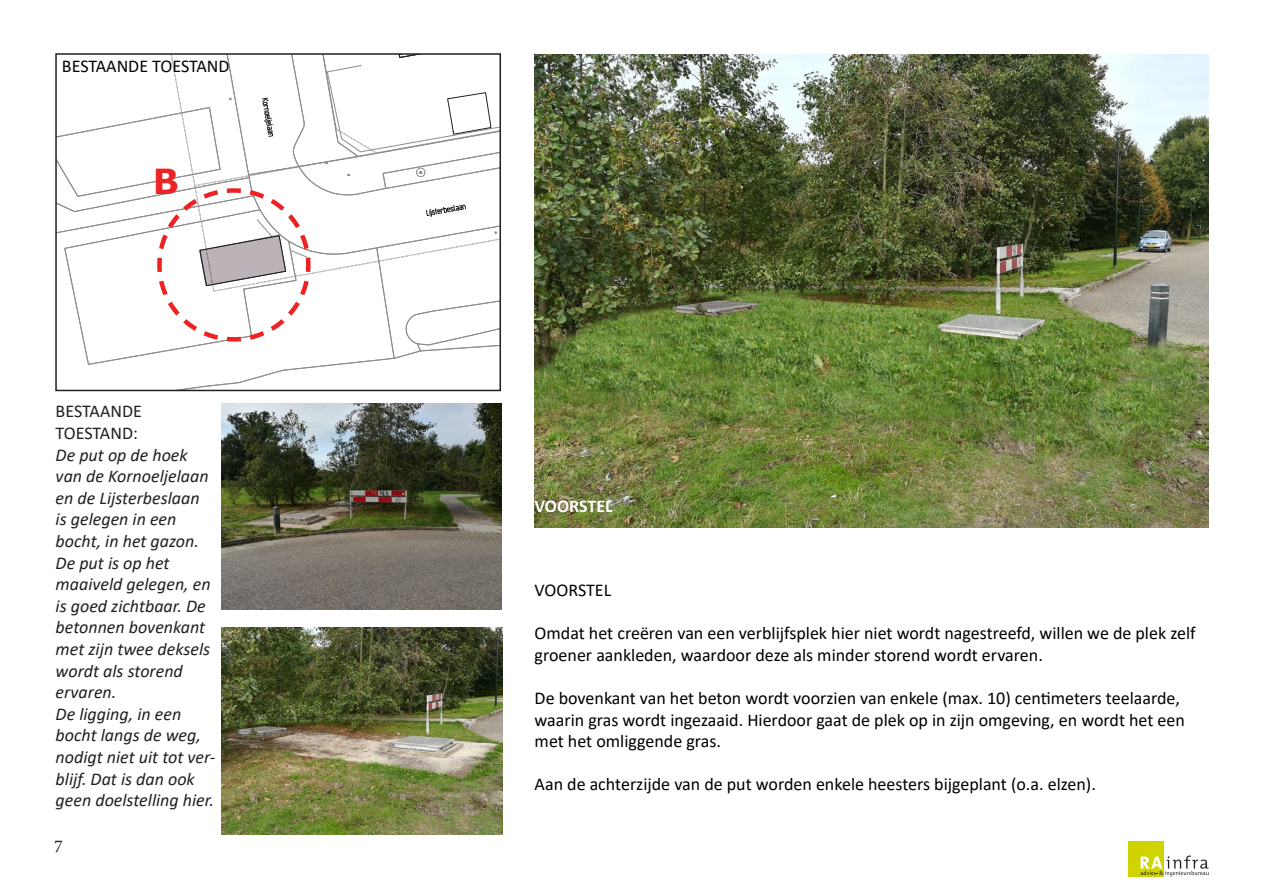
<style>
.page{position:relative;width:1263px;height:893px;background:#fff}
.page>*{position:absolute;margin:0;border:0;box-sizing:border-box;transform-origin:0 0}
.t1{font:700 34.5px "Verdana";color:#ee2325}
.t2{font:18px/21.6px "Calibri";color:#000}
.t3{font:italic 18px/21.6px "Calibri";color:#231f20}
.t4{font:18px "Calibri";color:#231f20}
.t5{font:18px "Calibri";color:#040503}
.t6{font:700 18px "Calibri";color:#fff}
.t7{font:18px "Minion Pro";color:#231f20}
</style>
<div class="page">
<div style="left:1128px;top:841px;width:36px;height:36px;background:#cfd400"></div>
<svg style="left:1140px;top:855px;width:69px;height:21px"></svg>
<img style="left:222px;top:628px;width:281px;height:206px">
<img style="left:222px;top:404px;width:279px;height:205px">
<svg style="left:56px;top:54px;width:444px;height:336px"></svg>
<img style="left:535px;top:54px;width:674px;height:474px">
<p class="t5" style="left:62px;top:53px;width:169px">BESTAANDE TOESTAND</p>
<p class="t1" style="left:153px;top:156px;width:28px">B</p>
<p class="t4" style="left:56px;top:399px;width:88px">BESTAANDE</p>
<p class="t4" style="left:56px;top:420px;width:84px">TOESTAND:</p>
<p class="t3" style="left:56px;top:443px;width:154px">De put op de hoek van de Kornoeljelaan en de Lijsterbeslaan</p>
<p class="t3" style="left:56px;top:508px;width:157px">is gelegen in een bocht, in het gazon.<br>De put is op het maaiveld gelegen, en is goed zichtbaar. De betonnen bovenkant met zijn twee deksels wordt als storend ervaren.</p>
<p class="t3" style="left:56px;top:702px;width:161px">De ligging, in een bocht langs de weg, nodigt niet uit tot ver&shy;blijf. Dat is dan ook geen doelstelling hier.</p>
<p class="t7" style="left:54px;top:834px;width:10px">7</p>
<p class="t6" style="left:535px;top:493px;width:80px">VOORSTEL</p>
<p class="t2" style="left:535px;top:579px;width:78px">VOORSTEL</p>
<p class="t2" style="left:535px;top:622px;width:662px">Omdat het creëren van een verblijfsplek hier niet wordt nagestreefd, willen we de plek zelf groener aankleden, waardoor deze als minder storend wordt ervaren.</p>
<p class="t2" style="left:535px;top:687px;width:652px">De bovenkant van het beton wordt voorzien van enkele (max. 10) centimeters teelaarde, waarin gras wordt ingezaaid. Hierdoor gaat de plek op in zijn omgeving, en wordt het een met het omliggende gras.</p>
<p class="t2" style="left:535px;top:773px;width:563px">Aan de achterzijde van de put worden enkele heesters bijgeplant (o.a. elzen).</p>
</div>
